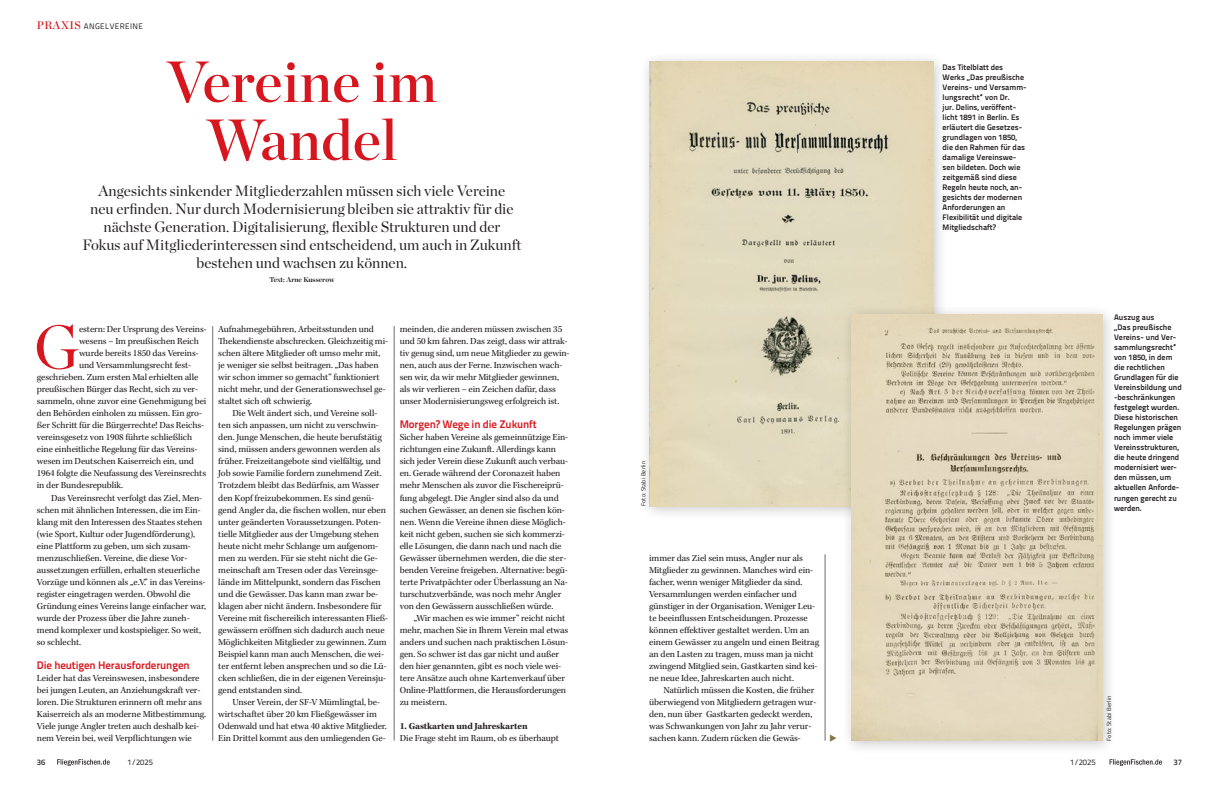
<style>
.page{position:relative;width:1219px;height:794px;background:#fff}
.page>*{position:absolute;margin:0;border:0;box-sizing:border-box;transform-origin:0 0}
.Lauftext_Ini{font:61.1px "Chronicle Display";color:#d7171f}
.t1{font:58px/58px "Chronicle Display Semi";color:#d7171f;text-align:center}
.Vorspann_15_18{font:15px/18px "Chronicle Display";color:#231f20;text-align:center}
.Zwiti{font:700 11px "Titillium Text 22 L";letter-spacing:-.01em;color:#d7171f}
.Lauftext_mit_Einz{font:9.5px/12px "Kepler Std";letter-spacing:-.01em;color:#231f20}
.Lauftext_ohne_E{font:9.5px/12px "Kepler Std";letter-spacing:-.01em;color:#231f20}
.Lauftext_Ini-2{font:9.5px "Kepler Std";letter-spacing:-.01em;color:#231f20}
.Lauftext_ohne_E-2{font:700 9.5px "Kepler Std";letter-spacing:-.01em;color:#231f20}
.BU{font:700 8px/10px "Titillium Text 22 L";color:#231f20}
.FliegenFischen_de_li{font:8px "Titillium Text 22 L";letter-spacing:.05em;color:#231f20}
.FliegenFischen_de_li-2{font:500 8px "Titillium Text 22 L";color:#231f20}
.t2{font:700 7px "Chronicle Display";color:#231f20}
.Sturzcredit{font:6px "Titillium";letter-spacing:.02em;color:#231f20}
.s1{font-family:"Chronicle Display Semi";font-size:11px;color:#d7171f}
</style>
<div class="page">
<svg style="left:1109px;top:759px;width:53px;height:7px"></svg>
<svg style="left:57px;top:759px;width:53px;height:7px"></svg>
<hr style="left:213px;top:326px;width:1px;height:414px;background:#6c6d70">
<hr style="left:394px;top:326px;width:1px;height:414px;background:#6c6d70">
<div style="left:639px;top:51px;width:309px;height:470px;background:#231f20;opacity:.25"></div>
<img style="left:649px;top:62px;width:284px;height:444px">
<div style="left:841px;top:304px;width:276px;height:451px;background:#231f20;opacity:.25"></div>
<img style="left:852px;top:315px;width:251px;height:425px">
<hr style="left:825px;top:554px;width:1px;height:186px;background:#6c6d70">
<p class="FliegenFischen_de_li" style="left:37px;top:20px;width:108px"><span class="s1">PRAXIS</span> ANGELVEREINE</p>
<p class="t1" style="left:167px;top:49px;width:272px">Vereine im<br>Wandel</p>
<p class="Vorspann_15_18" style="left:82px;top:181px;width:440px">Angesichts sinkender Mitgliederzahlen müssen sich viele Vereine<br>neu erfinden. Nur durch Modernisierung bleiben sie attraktiv für die nächste Generation. Digitalisierung, flexible Strukturen und der<br>Fokus auf Mitgliederinteressen sind entscheidend, um auch in Zukunft bestehen und wachsen zu können.</p>
<p class="t2" style="left:269px;top:274px;width:67px">Text: Arne Kusserow</p>
<p class="Lauftext_Ini" style="left:34px;top:300px;width:47px">G</p>
<p class="Lauftext_Ini-2" style="left:79px;top:324px;width:129px">estern: Der Ursprung des Vereins-</p>
<p class="Lauftext_Ini-2" style="left:79px;top:336px;width:121px">wesens – Im preußischen Reich</p>
<p class="Lauftext_Ini-2" style="left:79px;top:348px;width:121px">wurde bereits 1850 das Vereins-</p>
<p class="Lauftext_Ini-2" style="left:79px;top:360px;width:114px">und Versammlungsrecht fest-</p>
<p class="Lauftext_Ini-2" style="left:37px;top:372px;width:163px">geschrieben. Zum ersten Mal erhielten alle</p>
<p class="Lauftext_Ini-2" style="left:37px;top:384px;width:163px">preußischen Bürger das Recht, sich zu ver-</p>
<p class="Lauftext_Ini-2" style="left:37px;top:396px;width:171px">sammeln, ohne zuvor eine Genehmigung bei</p>
<p class="Lauftext_Ini-2" style="left:37px;top:408px;width:167px">den Behörden einholen zu müssen. Ein gro-</p>
<p class="Lauftext_Ini-2" style="left:37px;top:420px;width:169px">ßer Schritt für die Bürgerrechte! Das Reichs-</p>
<p class="Lauftext_Ini-2" style="left:37px;top:432px;width:157px">vereinsgesetz von 1908 führte schließlich</p>
<p class="Lauftext_Ini-2" style="left:37px;top:444px;width:162px">eine einheitliche Regelung für das Vereins-</p>
<p class="Lauftext_Ini-2" style="left:37px;top:456px;width:159px">wesen im Deutschen Kaiserreich ein, und</p>
<p class="Lauftext_Ini-2" style="left:37px;top:468px;width:171px">1964 folgte die Neufassung des Vereinsrechts</p>
<p class="Lauftext_Ini-2" style="left:37px;top:480px;width:88px">in der Bundesrepublik.</p>
<p class="Lauftext_mit_Einz" style="left:37px;top:492px;width:171px;text-indent:14px">Das Vereinsrecht verfolgt das Ziel, Men&shy;schen mit ähnlichen Interessen, die im Ein&shy;klang mit den Interessen des Staates stehen (wie Sport, Kultur oder Jugendförderung), eine Plattform zu geben, um sich zusam&shy;menzuschließen. Vereine, die diese Vor&shy;aussetzungen erfüllen, erhalten steuerliche Vorzüge und können als „e.V.“ in das Vereins&shy;register eingetragen werden. Obwohl die Gründung eines Vereins lange einfacher war, wurde der Prozess über die Jahre zuneh&shy;mend komplexer und kostspieliger. So weit, so schlecht.</p>
<p class="Zwiti" style="left:37px;top:656px;width:154px">Die heutigen Herausforderungen</p>
<p class="Lauftext_ohne_E" style="left:37px;top:672px;width:171px">Leider hat das Vereinswesen, insbesondere bei jungen Leuten, an Anziehungskraft ver&shy;loren. Die Strukturen erinnern oft mehr ans Kaiserreich als an moderne Mitbestimmung.<br>Viele junge Angler treten auch deshalb kei&shy;nem Verein bei, weil Verpflichtungen wie</p>
<p class="Lauftext_ohne_E" style="left:218px;top:324px;width:171px">Aufnahmegebühren, Arbeitsstunden und Thekendienste abschrecken. Gleichzeitig mi&shy;schen ältere Mitglieder oft umso mehr mit, je weniger sie selbst beitragen. „Das haben wir schon immer so gemacht“ funktioniert nicht mehr, und der Generationswechsel ge&shy;staltet sich oft schwierig.</p>
<p class="Lauftext_mit_Einz" style="left:218px;top:408px;width:171px;text-indent:14px">Die Welt ändert sich, und Vereine soll&shy;ten sich anpassen, um nicht zu verschwin&shy;den. Junge Menschen, die heute berufstätig sind, müssen anders gewonnen werden als früher. Freizeitangebote sind vielfältig, und Job sowie Familie fordern zunehmend Zeit.<br>Trotzdem bleibt das Bedürfnis, am Wasser den Kopf freizubekommen. Es sind genü&shy;gend Angler da, die fischen wollen, nur eben unter geänderten Voraussetzungen. Poten&shy;tielle Mitglieder aus der Umgebung stehen heute nicht mehr Schlange um aufgenom&shy;men zu werden. Für sie steht nicht die Ge&shy;meinschaft am Tresen oder das Vereinsge&shy;lände im Mittelpunkt, sondern das Fischen und die Gewässer. Das kann man zwar be&shy;klagen aber nicht ändern. Insbesondere für Vereine mit fischereilich interessanten Fließ&shy;gewässern eröffnen sich dadurch auch neue Möglichkeiten Mitglieder zu gewinnen. Zum Beispiel kann man auch Menschen, die wei&shy;ter entfernt leben ansprechen und so die Lü&shy;cken schließen, die in der eigenen Vereinsju&shy;gend entstanden sind.</p>
<p class="Lauftext_mit_Einz" style="left:218px;top:696px;width:170px;text-indent:14px">Unser Verein, der SF-V Mümlingtal, be&shy;wirtschaftet über 20 km Fließgewässer im Odenwald und hat etwa 40 aktive Mitglieder.<br>Ein Drittel kommt aus den umliegenden Ge-</p>
<p class="Lauftext_mit_Einz" style="left:400px;top:324px;width:171px">meinden, die anderen müssen zwischen 35 und 50 km fahren. Das zeigt, dass wir attrak&shy;tiv genug sind, um neue Mitglieder zu gewin&shy;nen, auch aus der Ferne. Inzwischen wach&shy;sen wir, da wir mehr Mitglieder gewinnen, als wir verlieren – ein Zeichen dafür, dass unser Modernisierungsweg erfolgreich ist.</p>
<p class="Zwiti" style="left:400px;top:416px;width:139px">Morgen? Wege in die Zukunft</p>
<p class="Lauftext_ohne_E" style="left:400px;top:432px;width:170px">Sicher haben Vereine als gemeinnützige Ein&shy;richtungen eine Zukunft. Allerdings kann sich jeder Verein diese Zukunft auch verbau&shy;en. Gerade während der Coronazeit haben mehr Menschen als zuvor die Fischereiprü&shy;fung abgelegt. Die Angler sind also da und suchen Gewässer, an denen sie fischen kön&shy;nen. Wenn die Vereine ihnen diese Möglich&shy;keit nicht geben, suchen sie sich kommerzi&shy;elle Lösungen, die dann nach und nach die Gewässer übernehmen werden, die die ster&shy;benden Vereine freigeben. Alternative: begü&shy;terte Privatpächter oder Überlassung an Na&shy;turschutzverbände, was noch mehr Angler von den Gewässern ausschließen würde.</p>
<p class="Lauftext_mit_Einz" style="left:400px;top:612px;width:170px;text-indent:14px">„Wir machen es wie immer“ reicht nicht mehr, machen Sie in Ihrem Verein mal etwas anders und suchen nach praktischen Lösun&shy;gen. So schwer ist das gar nicht und außer den hier genannten, gibt es noch viele wei&shy;tere Ansätze auch ohne Kartenverkauf über Online-Plattformen, die Herausforderungen zu meistern.</p>
<p class="Lauftext_ohne_E-2" style="left:400px;top:720px;width:130px">1. Gastkarten und Jahreskarten</p>
<p class="Lauftext_ohne_E" style="left:400px;top:732px;width:161px">Die Frage steht im Raum, ob es überhaupt</p>
<p class="Sturzcredit" style="left:639px;top:506px;width:46px;rotate:-90deg">Foto: Stabi Berlin</p>
<p class="Lauftext_ohne_E" style="left:649px;top:552px;width:172px">immer das Ziel sein muss, Angler nur als Mitglieder zu gewinnen. Manches wird ein&shy;facher, wenn weniger Mitglieder da sind.<br>Versammlungen werden einfacher und günstiger in der Organisation. Weniger Leu&shy;te beeinflussen Entscheidungen. Prozesse können effektiver gestaltet werden. Um an einem Gewässer zu angeln und einen Beitrag an den Lasten zu tragen, muss man ja nicht zwingend Mitglied sein, Gastkarten sind kei&shy;ne neue Idee, Jahreskarten auch nicht.</p>
<p class="Lauftext_mit_Einz" style="left:649px;top:684px;width:169px;text-indent:14px">Natürlich müssen die Kosten, die früher überwiegend von Mitgliedern getragen wur&shy;den, nun über Gastkarten gedeckt werden, was Schwankungen von Jahr zu Jahr verur&shy;sachen kann. Zudem rücken die Gewäs-</p>
<p class="BU" style="left:943px;top:62px;width:86px">Das Titelblatt des<br>Werks „Das preußische<br>Vereins- und Versamm&shy;lungsrecht“ von Dr.<br>jur. Delins, veröffent&shy;licht 1891 in Berlin. Es erläutert die Gesetzes&shy;grundlagen von 1850, die den Rahmen für das damalige Vereinswe&shy;sen bildeten. Doch wie zeitgemäß sind diese<br>Regeln heute noch, an&shy;gesichts der modernen<br>Anforderungen an<br>Flexibilität und digitale<br>Mitgliedschaft?</p>
<p class="BU" style="left:1114px;top:312px;width:69px">Auszug aus<br>„Das preußische<br>Vereins- und Ver&shy;sammlungsrecht“ von 1850, in dem die rechtlichen<br>Grundlagen für die<br>Vereinsbildung und -beschränkungen festgelegt wurden.<br>Diese historischen<br>Regelungen prägen noch immer viele<br>Vereinsstrukturen, die heute dringend modernisiert wer&shy;den müssen, um aktuellen Anforde&shy;rungen gerecht zu werden.</p>
<p class="Sturzcredit" style="left:1104px;top:740px;width:46px;rotate:-90deg">Foto: Stabi Berlin</p>
<p class="FliegenFischen_de_li-2" style="left:37px;top:755px;width:10px">36</p>
<p class="FliegenFischen_de_li" style="left:128px;top:756px;width:27px">1/2025</p>
<p class="FliegenFischen_de_li" style="left:1070px;top:756px;width:27px">1/2025</p>
<p class="FliegenFischen_de_li-2" style="left:1174px;top:755px;width:10px">37</p>
</div>
